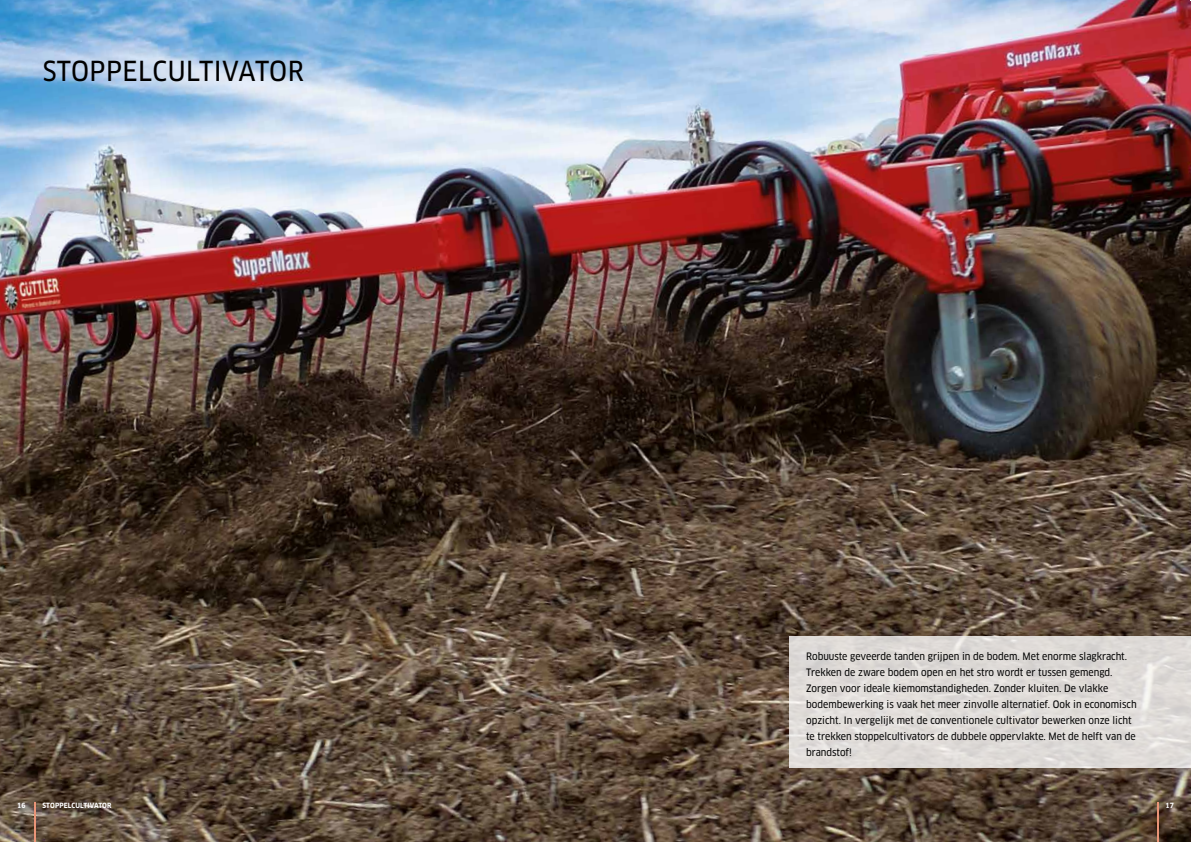
<style>
.page{position:relative;width:1191px;height:842px;background:#fff}
.page>*{position:absolute;margin:0;border:0;box-sizing:border-box;transform-origin:0 0}
.t1{font:27px "Clan Pro Narr News";letter-spacing:.02em;color:#000}
.t2{font:10px/16px "Clan Pro Narr News";color:#000}
.t3{font:700 7px "Clan Pro Narr";letter-spacing:.015em;color:#fff}
</style>
<div class="page">
<img style="left:0;top:0;width:1191px;height:842px">
<hr style="left:34px;top:802px;width:1px;height:40px;background:#ea9477">
<hr style="left:1157px;top:802px;width:1px;height:40px;background:#ea9477">
<div style="left:789px;top:636px;width:402px;height:132px;background:#dfdbd8"></div>
<h1 class="t1" style="left:43px;top:55px;width:263px">STOPPELCULTIVATOR</h1>
<p class="t2" style="left:806px;top:648px;width:332px">Robuuste geveerde tanden grijpen in de bodem. Met enorme slagkracht.<br>Trekken de zware bodem open en het stro wordt er tussen gemengd.<br>Zorgen voor ideale kiemomstandigheden. Zonder kluiten. De vlakke bodembewerking is vaak het meer zinvolle alternatief. Ook in economisch opzicht. In vergelijk met de conventionele cultivator bewerken onze licht te trekken stoppelcultivators de dubbele oppervlakte. Met de helft van de brandstof!</p>
<p class="t3" style="left:17px;top:801px;width:10px">16</p>
<p class="t3" style="left:43px;top:801px;width:70px">STOPPELCULTIVATOR</p>
<p class="t3" style="left:1165px;top:801px;width:10px">17</p>
</div>
